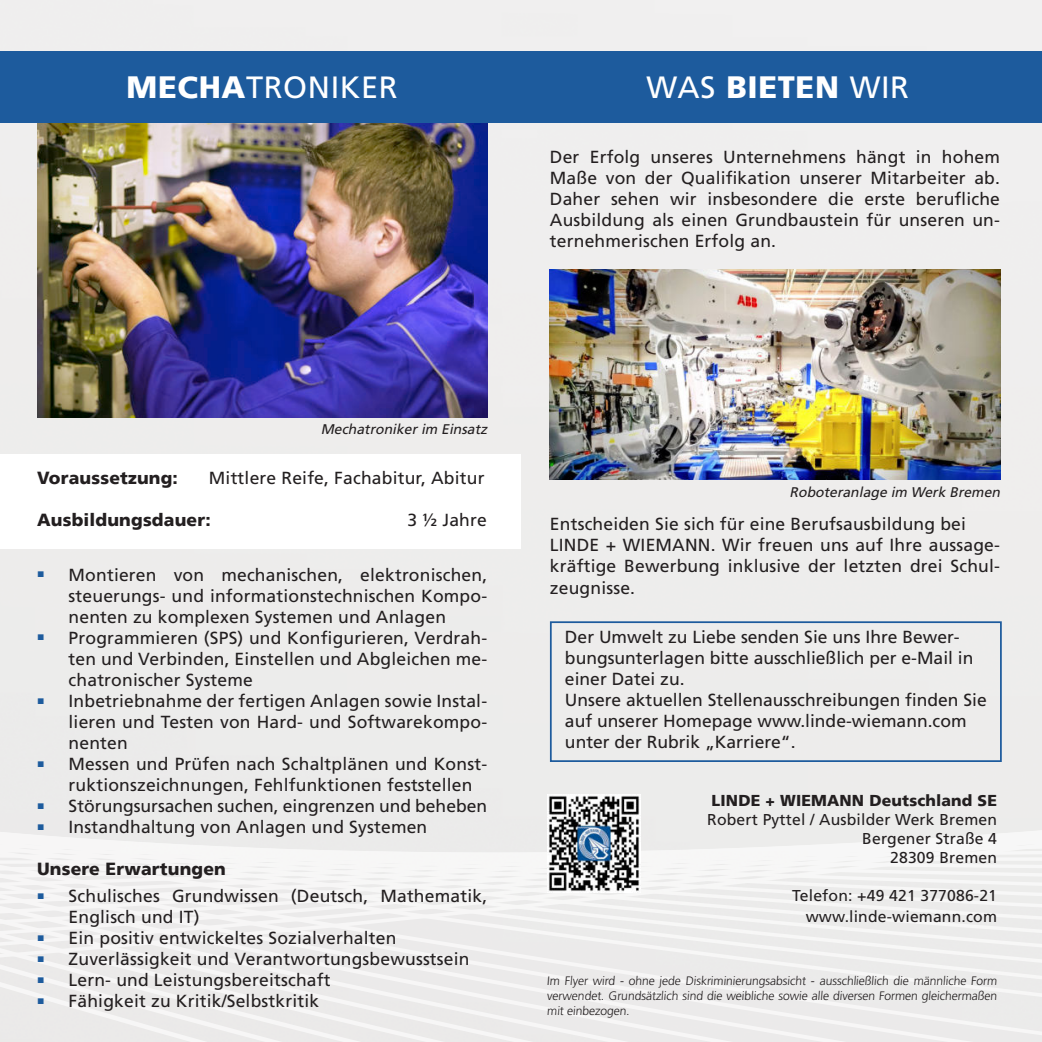
<style>
.page{position:relative;width:1042px;height:1042px;background:#fff}
.page>*{position:absolute;margin:0;border:0;box-sizing:border-box;transform-origin:0 0}
.t1{font:30.8px "Frutiger";letter-spacing:.02em;color:#fff}
.t2{font:17.5px/21px "Frutiger";letter-spacing:.01em;color:#231f20;text-align:justify}
.t3{font:900 17.5px "Frutiger LT";letter-spacing:.01em;color:#231f20}
.t4{font:15.75px/18.9px "Frutiger";letter-spacing:.01em;color:#231f20;text-align:right}
.t5{font:900 15.75px "Frutiger LT";letter-spacing:.01em;color:#231f20}
.t6{font:italic 14px "Frutiger";color:#231f20}
.t7{font:300 12.25px/14.7px "Frutiger";color:#231f20;text-align:justify}
.s1{font-family:"Frutiger LT";font-weight:900}
</style>
<div class="page">
<div style="left:0;top:0;width:1042px;height:700px;background:#eeedec"></div>
<svg style="left:929px;top:700px;width:113px;height:342px;fill:#edeceb"></svg>
<svg style="left:813px;top:700px;width:116px;height:342px;fill:#ececeb"></svg>
<svg style="left:705px;top:700px;width:108px;height:342px;fill:#ececeb"></svg>
<svg style="left:604px;top:700px;width:101px;height:342px;fill:#ececeb"></svg>
<svg style="left:0;top:700px;width:604px;height:342px;fill:#ecebeb"></svg>
<div style="left:0;top:454px;width:521px;height:95px;background:#fff"></div>
<img style="left:37px;top:123px;width:450px;height:295px">
<div style="left:0;top:51px;width:1042px;height:72px;background:#1d5b9d"></div>
<img style="left:547px;top:794px;width:94px;height:98px">
<div style="left:550px;top:621px;width:452px;height:141px;border:2px solid #1d5b9d"></div>
<img style="left:550px;top:269px;width:450px;height:211px">
<h1 class="t1" style="left:127px;top:74px;width:272px"><span class="s1">MECHA</span>TRONIKER</h1>
<h1 class="t1" style="left:646px;top:74px;width:264px">WAS <span class="s1">BIETEN</span> WIR</h1>
<p class="t2" style="left:550px;top:148px;width:451px">Der Erfolg unseres Unternehmens hängt in hohem Maße von der Qualifikation unserer Mitarbeiter ab.<br>Daher sehen wir insbesondere die erste berufliche Ausbildung als einen Grundbaustein für unseren un&shy;ternehmerischen Erfolg an.</p>
<p class="t6" style="left:321px;top:423px;width:171px">Mechatroniker im Einsatz</p>
<p class="t3" style="left:37px;top:471px;width:142px">Voraussetzung:</p>
<p class="t2" style="left:209px;top:469px;width:277px">Mittlere Reife, Fachabitur, Abitur</p>
<p class="t3" style="left:37px;top:513px;width:175px">Ausbildungsdauer:</p>
<p class="t2" style="left:408px;top:511px;width:81px">3 ½ Jahre</p>
<p class="t2" style="left:69px;top:566px;width:420px;text-indent:-31px"><sup>■</sup> Montieren von mechanischen, elektronischen, steuerungs- und informationstechnischen Kompo&shy;nenten zu komplexen Systemen und Anlagen</p>
<p class="t2" style="left:69px;top:629px;width:420px;text-indent:-31px"><sup>■</sup> Programmieren (SPS) und Konfigurieren, Verdrah&shy;ten und Verbinden, Einstellen und Abgleichen me&shy;chatronischer Systeme</p>
<p class="t2" style="left:69px;top:692px;width:420px;text-indent:-31px"><sup>■</sup> Inbetriebnahme der fertigen Anlagen sowie Instal&shy;lieren und Testen von Hard- und Softwarekompo&shy;nenten</p>
<p class="t2" style="left:69px;top:755px;width:420px;text-indent:-31px"><sup>■</sup> Messen und Prüfen nach Schaltplänen und Konst&shy;ruktionszeichnungen, Fehlfunktionen feststellen</p>
<p class="t2" style="left:37px;top:797px;width:451px"><sup>■</sup> Störungsursachen suchen, eingrenzen und beheben</p>
<p class="t2" style="left:37px;top:818px;width:392px"><sup>■</sup> Instandhaltung von Anlagen und Systemen</p>
<p class="t3" style="left:37px;top:862px;width:190px">Unsere Erwartungen</p>
<p class="t2" style="left:69px;top:887px;width:420px;text-indent:-31px"><sup>■</sup> Schulisches Grundwissen (Deutsch, Mathematik,<br>Englisch und IT)</p>
<p class="t2" style="left:37px;top:929px;width:361px"><sup>■</sup> Ein positiv entwickeltes Sozialverhalten</p>
<p class="t2" style="left:37px;top:950px;width:434px"><sup>■</sup> Zuverlässigkeit und Verantwortungsbewusstsein</p>
<p class="t2" style="left:37px;top:971px;width:295px"><sup>■</sup> Lern- und Leistungsbereitschaft</p>
<p class="t2" style="left:37px;top:992px;width:284px"><sup>■</sup> Fähigkeit zu Kritik/Selbstkritik</p>
<p class="t6" style="left:789px;top:486px;width:215px">Roboteranlage im Werk Bremen</p>
<p class="t2" style="left:550px;top:515px;width:451px;text-align:left">Entscheiden Sie sich für eine Berufsausbildung bei LINDE + WIEMANN. Wir freuen uns auf Ihre aussage&shy;kräftige Bewerbung inklusive der letzten drei Schul&shy;zeugnisse.</p>
<p class="t2" style="left:565px;top:628px;width:423px;text-align:left">Der Umwelt zu Liebe senden Sie uns Ihre Bewer&shy;bungsunterlagen bitte ausschließlich per e-Mail in einer Datei zu.<br>Unsere aktuellen Stellenausschreibungen finden Sie auf unserer Homepage www.linde-wiemann.com unter der Rubrik „Karriere“.</p>
<p class="t5" style="left:711px;top:794px;width:287px">LINDE + WIEMANN Deutschland SE</p>
<p class="t4" style="left:707px;top:811px;width:291px">Robert Pyttel / Ausbilder Werk Bremen<br>Bergener Straße 4<br>28309 Bremen</p>
<p class="t4" style="left:792px;top:886px;width:206px;line-height:21px">Telefon: +49 421 377086-21 www.linde-wiemann.com</p>
<p class="t7" style="left:547px;top:974px;width:453px">Im Flyer wird - ohne jede Diskriminierungsabsicht - ausschließlich die männliche Form verwendet. Grundsätzlich sind die weibliche sowie alle diversen Formen gleichermaßen mit einbezogen.</p>
</div>
